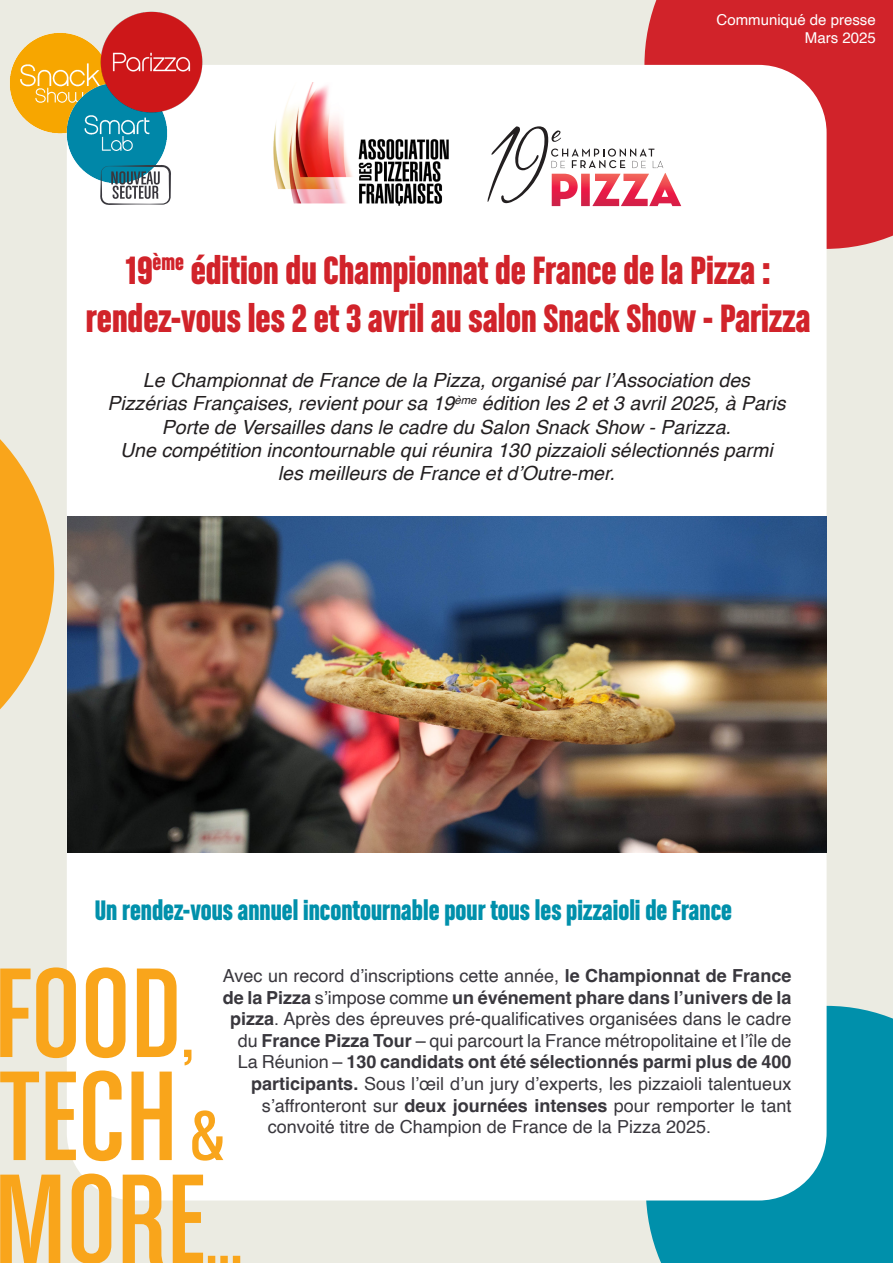
<style>
.page{position:relative;width:893px;height:1263px;background:#ebebe2}
.page>*{position:absolute;margin:0;border:0;box-sizing:border-box;transform-origin:0 0}
.t1{font:42px "Chalet Comprime Hong Kong Sixty";color:#d1232a}
.t2{font:30px "Chalet Comprime Hong Kong Sixty";color:#0090ab}
.t3{font:italic 19.5px/23.4px "Helvetica";color:#231f20;text-align:center}
.t4{font:18px "Helvetica";color:#39373d}
.t5{font:700 18px "Helvetica";color:#39373d}
.t6{font:15px "Helvetica";color:#fff}
.s1{font-weight:700}
.s2{font-weight:400}
</style>
<div class="page">
<svg style="left:0;top:439px;width:54px;height:271px"></svg>
<div style="left:644px;top:0;width:249px;height:249px;background:#d1232a"></div>
<div style="left:646px;top:1006px;width:247px;height:257px;background:#0090ab"></div>
<div style="left:67px;top:65px;width:760px;height:1135px;background:#fff;border-radius:68px"></div>
<svg style="left:0;top:1173px;width:240px;height:90px"></svg>
<svg style="left:0;top:967px;width:223px;height:194px"></svg>
<img style="left:10px;top:33px;width:88px;height:101px">
<img style="left:64px;top:81px;width:104px;height:100px">
<img style="left:98px;top:11px;width:105px;height:104px">
<svg style="left:100px;top:164px;width:71px;height:41px"></svg>
<img style="left:273px;top:83px;width:176px;height:123px">
<svg style="left:488px;top:126px;width:193px;height:80px"></svg>
<img style="left:68px;top:516px;width:759px;height:337px">
<p class="t6" style="left:716px;top:8px;width:161px">Communiqué de presse</p>
<p class="t6" style="left:805px;top:26px;width:72px">Mars 2025</p>
<p class="t1" style="left:126px;top:246px;width:646px">19<sup>ème</sup> édition du Championnat de France de la Pizza :</p>
<p class="t1" style="left:86px;top:294px;width:726px">rendez-vous les 2 et 3 avril au salon Snack Show - Parizza</p>
<p class="t3" style="left:108px;top:369px;width:679px">Le Championnat de France de la Pizza, organisé par l’Association des<br>Pizzérias Françaises, revient pour sa 19<sup>ème</sup> édition les 2 et 3 avril 2025, à Paris<br>Porte de Versailles dans le cadre du Salon Snack Show - Parizza.</p>
<p class="t3" style="left:120px;top:439px;width:654px">Une compétition incontournable qui réunira 130 pizzaioli sélectionnés parmi les meilleurs de France et d’Outre-mer.</p>
<p class="t2" style="left:95px;top:892px;width:639px">Un rendez-vous annuel incontournable pour tous les pizzaioli de France</p>
<p class="t4" style="left:223px;top:962px;width:570px">Avec un record d’inscriptions cette année, <span class="s1">le Championnat de France</span></p>
<p class="t5" style="left:223px;top:986px;width:570px">de la Pizza <span class="s2">s’impose comme</span> un événement phare dans l’univers de la</p>
<p class="t4" style="left:230px;top:1005px;width:562px"><span class="s1">pizza</span>. Après des épreuves pré-qualificatives organisées dans le cadre</p>
<p class="t4" style="left:238px;top:1026px;width:555px">du <span class="s1">France Pizza Tour</span> – qui parcourt la France métropolitaine et l’île de</p>
<p class="t5" style="left:238px;top:1051px;width:555px"><span class="s2">La Réunion –</span> 130 candidats ont été sélectionnés parmi plus de 400</p>
<p class="t4" style="left:251px;top:1070px;width:541px"><span class="s1">participants.</span> Sous l’œil d’un jury d’experts, les pizzaioli talentueux</p>
<p class="t4" style="left:262px;top:1091px;width:531px">s’affronteront sur <span class="s1">deux journées intenses</span> pour remporter le tant</p>
<p class="t4" style="left:268px;top:1113px;width:445px">convoité titre de Champion de France de la Pizza 2025.</p>
</div>
